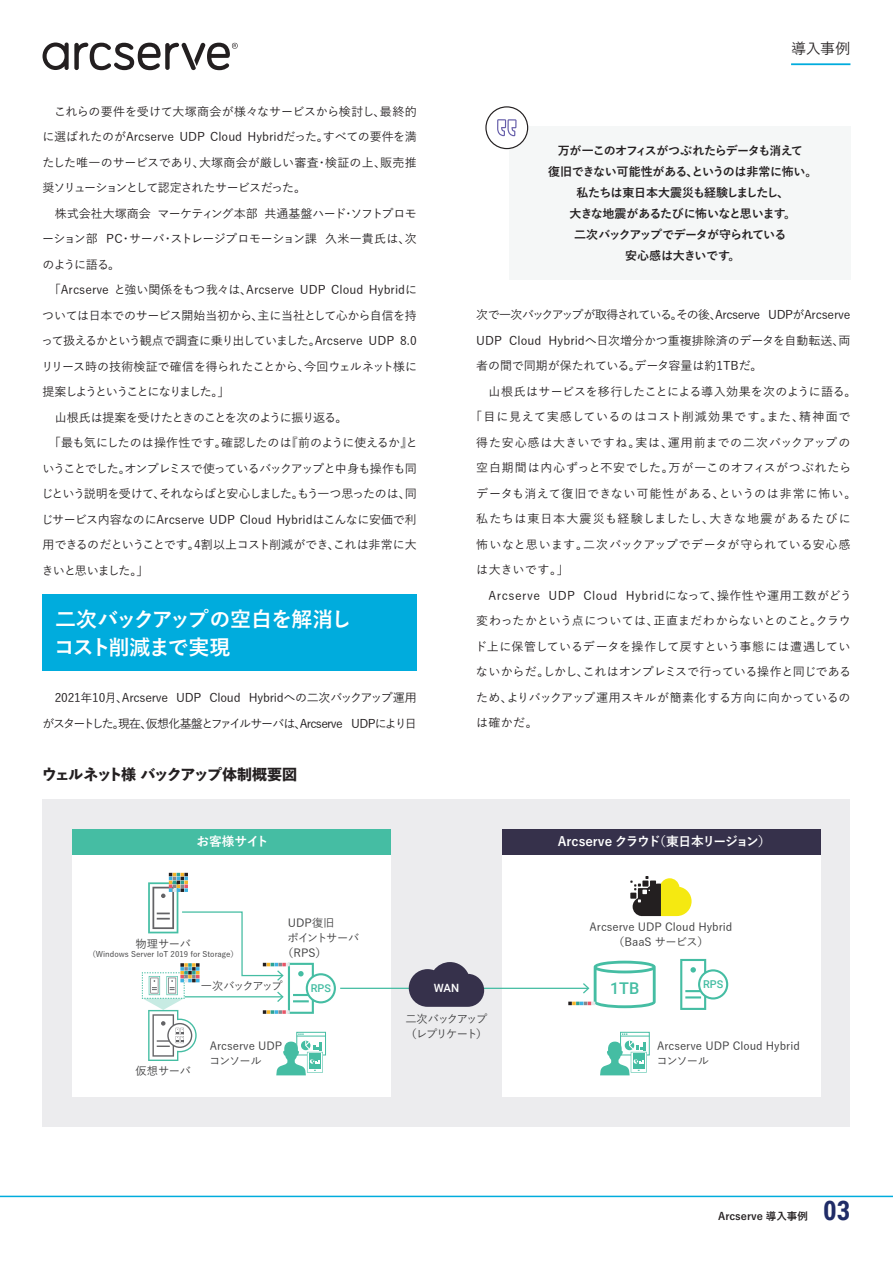
<style>
.page{position:relative;width:893px;height:1263px;background:#fff}
.page>*{position:absolute;margin:0;border:0;box-sizing:border-box;transform-origin:0 0}
.t1{font:700 27px "Roboto Condensed";color:#202c67}
.t2{font:700 21px/28.5px "Yu Go";letter-spacing:-.06em;color:#fff}
.t3{font:500 16.2px "Roboto";color:#45bda3}
.t4{font:800 15px "Yu Go Std N";letter-spacing:-.105em;color:#231f20}
.t5{font:500 15px "Yu Go";color:#231f20}
.t6{font:700 12.75px "Yu Go";letter-spacing:-.015em;color:#fff}
.t7{font:500 12px/25.5px "Yu Go";letter-spacing:-.015em;color:#231f20;text-align:justify}
.t8{font:700 12px/21px "Yu Go";letter-spacing:-.045em;color:#231f20;text-align:center}
.t9{font:500 12px/25.5px "Yu Go";letter-spacing:-.06em;color:#231f20;text-align:right}
.t10{font:500 12px "Yu Go";letter-spacing:-.045em;color:#231f20}
.t11{font:500 12px "Yu Go";letter-spacing:.065em;color:#231f20}
.t12{font:500 12px "Yu Go";letter-spacing:.015em;color:#231f20}
.t13{font:500 12px "Yu Go";letter-spacing:.04em;color:#231f20}
.t14{font:500 12px "Yu Go";letter-spacing:-.07em;color:#231f20}
.t15{font:500 12px "Yu Go";letter-spacing:-.085em;color:#231f20}
.t16{font:500 12px "Yu Go";letter-spacing:-.035em;color:#231f20}
.t17{font:500 12px "Yu Go";letter-spacing:.05em;color:#231f20}
.t18{font:500 12px "Yu Go";letter-spacing:.055em;color:#231f20}
.t19{font:500 12px "Yu Go";letter-spacing:.075em;color:#231f20}
.t20{font:500 12px "Yu Go";letter-spacing:-.055em;color:#231f20}
.t21{font:500 12px "Yu Go";letter-spacing:-.125em;color:#231f20}
.t22{font:500 12px "Yu Go";letter-spacing:-.09em;color:#231f20}
.t23{font:500 11.4px "Roboto";color:#fff}
.t24{font:500 11.25px/15px "Yu Go";color:#3e3e3f}
.t25{font:500 11.25px/15px "Yu Go";letter-spacing:-.115em;color:#3e3e3f}
.t26{font:500 11.25px "Yu Go";letter-spacing:-.125em;color:#3e3e3f}
.t27{font:500 11.25px "Yu Go";letter-spacing:-.12em;color:#3e3e3f}
.t28{font:500 10.8px "Roboto";color:#45bda3}
.t29{font:700 10.5px "Yu Go";color:#231f20}
.t30{font:500 7.8px "Yu Go";color:#3e3e3f}
</style>
<div class="page">
<svg style="left:43px;top:43px;width:195px;height:27px"></svg>
<hr style="left:0;top:1196px;width:893px;height:1px;background:#00acdd">
<hr style="left:791px;top:63px;width:59px;height:2px;background:#00acdd">
<div style="left:43px;top:799px;width:807px;height:328px;background:#ececee"></div>
<div style="left:502px;top:855px;width:319px;height:242px;background:#fff"></div>
<div style="left:502px;top:829px;width:319px;height:26px;background:#36314b"></div>
<div style="left:72px;top:855px;width:319px;height:242px;background:#fff"></div>
<div style="left:72px;top:829px;width:319px;height:26px;background:#45bda3"></div>
<svg style="left:630px;top:876px;width:62px;height:40px"></svg>
<div style="left:620px;top:1032px;width:30px;height:23px;border:1px solid #45bda3"></div>
<svg style="left:600px;top:1033px;width:49px;height:42px"></svg>
<hr style="left:340px;top:988px;width:248px;height:1px;background:#45bda3">
<svg style="left:409px;top:962px;width:75px;height:45px"></svg>
<svg style="left:680px;top:959px;width:48px;height:51px"></svg>
<svg style="left:142px;top:873px;width:194px;height:202px"></svg>
<svg style="left:568px;top:961px;width:88px;height:47px"></svg>
<div style="left:509px;top:126px;width:341px;height:153px;background:#f5f7f7"></div>
<svg style="left:485px;top:106px;width:43px;height:43px"></svg>
<div style="left:43px;top:594px;width:374px;height:77px;background:#00acdd"></div>
<p class="t7" style="left:42px;top:97px;width:376px;text-indent:12px">これらの要件を受けて大塚商会が様々なサービスから検討し、最終的に選ばれたのがArcserve UDP Cloud Hybridだった。すべての要件を満たした唯一のサービスであり、大塚商会が厳しい審査・検証の上、販売推奨ソリューションとして認定されたサービスだった。</p>
<p class="t7" style="left:55px;top:199px;width:363px">株式会社大塚商会 マーケティング本部 共通基盤ハード・ソフトプロモ</p>
<p class="t7" style="left:42px;top:224px;width:376px">ーション部 PC・サーバ・ストレージプロモーション課 久米一貴氏は、次</p>
<p class="t7" style="left:42px;top:250px;width:79px">のように語る。</p>
<p class="t7" style="left:49px;top:275px;width:370px">「Arcserve と強い関係をもつ我々は、Arcserve UDP Cloud Hybridに</p>
<p class="t16" style="left:42px;top:304px;width:376px">ついては日本でのサービス開始当初から、主に当社として心から自信を持</p>
<p class="t10" style="left:41px;top:330px;width:377px">って扱えるかという観点で調査に乗り出していました。Arcserve UDP 8.0</p>
<p class="t7" style="left:41px;top:352px;width:377px">リリース時の技術検証で確信を得られたことから、今回ウェルネット様に</p>
<p class="t21" style="left:43px;top:381px;width:189px">提案しようということになりました。」</p>
<p class="t20" style="left:55px;top:406px;width:294px">山根氏は提案を受けたときのことを次のように振り返る。</p>
<p class="t7" style="left:49px;top:428px;width:371px">「最も気にしたのは操作性です。確認したのは『前のように使えるか』と</p>
<p class="t15" style="left:43px;top:457px;width:376px">いうことでした。オンプレミスで使っているバックアップと中身も操作も同</p>
<p class="t14" style="left:42px;top:483px;width:377px">じという説明を受けて、それならばと安心しました。もう一つ思ったのは、同</p>
<p class="t7" style="left:42px;top:505px;width:377px">じサービス内容なのにArcserve UDP Cloud Hybridはこんなに安価で利</p>
<p class="t10" style="left:43px;top:534px;width:376px">用できるのだということです。4割以上コスト削減ができ、これは非常に大</p>
<p class="t22" style="left:42px;top:559px;width:108px">きいと思いました。」</p>
<h2 class="t2" style="left:54px;top:605px;width:300px">二次バックアップの空白を解消しコスト削減まで実現</h2>
<p class="t9" style="left:42px;top:683px;width:376px">2021年10月、Arcserve UDP Cloud Hybridへの二次バックアップ運用がスタートした。現在、仮想化基盤とファイルサーバは、Arcserve UDPにより日</p>
<p class="t4" style="left:42px;top:763px;width:257px">ウェルネット様 バックアップ体制概要図</p>
<p class="t5" style="left:791px;top:35px;width:61px">導入事例</p>
<p class="t8" style="left:548px;top:140px;width:271px">万が一このオフィスがつぶれたらデータも消えて<br>復旧できない可能性がある、というのは非常に怖い。私たちは東日本大震災も経験しましたし、<br>大きな地震があるたびに怖いなと思います。<br>二次バックアップでデータが守られている<br>安心感は大きいです。</p>
<p class="t7" style="left:476px;top:301px;width:376px">次で一次バックアップが取得されている。その後、Arcserve UDPがArcserve UDP Cloud Hybridへ日次増分かつ重複排除済のデータを自動転送、両者の間で同期が保たれている。データ容量は約1TBだ。</p>
<p class="t7" style="left:489px;top:377px;width:369px">山根氏はサービスを移行したことによる導入効果を次のように語る。</p>
<p class="t11" style="left:470px;top:406px;width:382px">「目に見えて実感しているのはコスト削減効果です。また、精神面で</p>
<p class="t11" style="left:476px;top:431px;width:376px">得た安心感は大きいですね。実は、運用前までの二次バックアップの</p>
<p class="t17" style="left:476px;top:457px;width:376px">空白期間は内心ずっと不安でした。万が一このオフィスがつぶれたら</p>
<p class="t18" style="left:476px;top:482px;width:382px">データも消えて復旧できない可能性がある、というのは非常に怖い。</p>
<p class="t19" style="left:476px;top:508px;width:376px">私たちは東日本大震災も経験しましたし、大きな地震があるたびに</p>
<p class="t12" style="left:476px;top:533px;width:376px">怖いなと思います。二次バックアップでデータが守られている安心感</p>
<p class="t7" style="left:476px;top:556px;width:94px">は大きいです。」</p>
<p class="t13" style="left:489px;top:584px;width:365px">Arcserve UDP Cloud Hybridになって、操作性や運用工数がどう</p>
<p class="t7" style="left:476px;top:607px;width:376px">変わったかという点については、正直まだわからないとのこと。クラウ</p>
<p class="t12" style="left:475px;top:635px;width:377px">ド上に保管しているデータを操作して戻すという事態には遭遇してい</p>
<p class="t7" style="left:476px;top:658px;width:377px">ないからだ。しかし、これはオンプレミスで行っている操作と同じである</p>
<p class="t7" style="left:476px;top:683px;width:376px">ため、よりバックアップ運用スキルが簡素化する方向に向かっているの</p>
<p class="t7" style="left:476px;top:709px;width:63px">は確かだ。</p>
<p class="t6" style="left:196px;top:835px;width:74px">お客様サイト</p>
<p class="t6" style="left:558px;top:835px;width:215px">Arcserve クラウド（東日本リージョン）</p>
<p class="t24" style="left:136px;top:935px;width:57px">物理サーバ</p>
<p class="t30" style="left:88px;top:947px;width:152px">（Windows Server IoT 2019 for Storage）</p>
<p class="t24" style="left:288px;top:914px;width:48px">UDP復旧</p>
<p class="t27" style="left:288px;top:928px;width:73px">ポイントサーバ</p>
<p class="t24" style="left:282px;top:944px;width:46px">（RPS）</p>
<p class="t26" style="left:201px;top:975px;width:83px">一次バックアップ</p>
<p class="t28" style="left:311px;top:981px;width:22px">RPS</p>
<p class="t24" style="left:136px;top:1062px;width:57px">仮想サーバ</p>
<p class="t24" style="left:209px;top:1037px;width:75px">Arcserve UDPコンソール</p>
<p class="t24" style="left:590px;top:917px;width:144px;text-align:center">Arcserve UDP Cloud Hybrid（BaaS サービス）</p>
<p class="t23" style="left:434px;top:980px;width:27px">WAN</p>
<h3 class="t3" style="left:610px;top:977px;width:31px">1TB</h3>
<p class="t28" style="left:703px;top:977px;width:22px">RPS</p>
<p class="t25" style="left:405px;top:1010px;width:84px">二次バックアップ（レプリケート）</p>
<p class="t24" style="left:656px;top:1037px;width:145px">Arcserve UDP Cloud Hybridコンソール</p>
<p class="t29" style="left:718px;top:1211px;width:91px">Arcserve 導入事例</p>
<h1 class="t1" style="left:823px;top:1192px;width:29px">03</h1>
</div>
